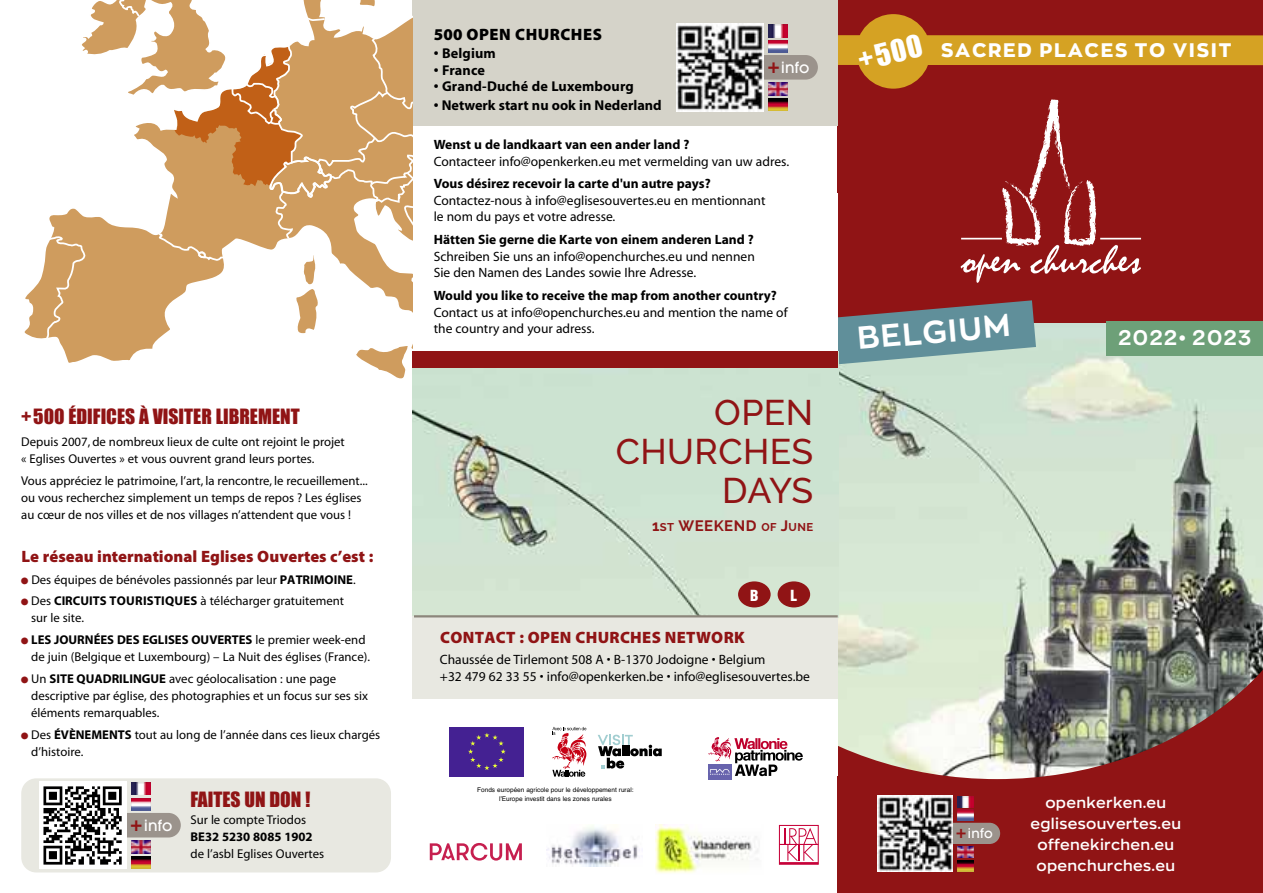
<style>
.page{position:relative;width:1263px;height:893px;background:#fff}
.page>*{position:absolute;margin:0;border:0;box-sizing:border-box;transform-origin:0 0}
.t1{font:500 35.55px/39px "Raleway";letter-spacing:.01em;color:#901415;text-align:right}
.t2{font:700 31.5px "Zona Pro";color:#fff}
.t3{font:28.5px "Impact";color:#fff}
.t4{font:700 21px "Zona Pro";letter-spacing:.075em;color:#fff}
.t5{font:19.5px "Impact";color:#901415}
.t6{font:800 19.5px "Zona Pro";letter-spacing:.095em;color:#fff}
.t7{font:900 16.5px "Myriad Pro";color:#901415}
.t8{font:900 16.5px "Myriad Pro";letter-spacing:.02em;color:#901415}
.t9{font:900 16.5px "Myriad Pro";letter-spacing:.03em;color:#000}
.t10{font:500 15.3px "Avant Garde";letter-spacing:.015em;color:#fff}
.t11{font:600 15px/21px "Zona Pro";letter-spacing:.02em;color:#fff;text-align:center}
.t12{font:700 15px "Raleway";letter-spacing:.03em;color:#901415}
.t13{font:900 condensed 15px "Helvetica";color:#fff}
.t14{font:700 14.25px "Myriad";letter-spacing:.005em;color:#000}
.t15{font:13.5px/16.5px "Myriad";color:#000}
.t16{font:500 13.35px "ITC Avant Garde Std";color:#fff}
.t17{font:12.75px/17.2px "Myriad Pro";color:#000}
.t18{font:12.75px/17.2px "Myriad";color:#000}
.t19{font:6.45px/9px "Helvetica+T42";color:#000;text-align:center}
.s1{color:#901415}
.s2{font-weight:700}
.s3{font-size:20.85px;color:#901415}
.s4{font-size:11.25px}
.s5{font-size:18px;color:#901415}
</style>
<div class="page">
<div style="left:838px;top:0;width:425px;height:893px;background:#901415"></div>
<div style="left:934px;top:823px;width:66px;height:21px;background:#9b938c;border-radius:11px"></div>
<img style="left:878px;top:796px;width:75px;height:75px">
<img style="left:957px;top:796px;width:17px;height:11px">
<img style="left:957px;top:847px;width:17px;height:11px">
<img style="left:957px;top:810px;width:17px;height:11px">
<img style="left:957px;top:860px;width:17px;height:11px">
<img style="left:667px;top:322px;width:596px;height:457px">
<svg style="left:960px;top:100px;width:181px;height:183px"></svg>
<div style="left:838px;top:35px;width:425px;height:30px;background:#d5a223"></div>
<div style="left:1107px;top:321px;width:156px;height:35px;background:#6da078"></div>
<svg style="left:838px;top:300px;width:198px;height:65px;background:#76898f"></svg>
<div style="left:638px;top:193px;width:200px;height:373px;background:#fff"></div>
<div style="left:412px;top:0;width:426px;height:126px;background:#d5d3c9"></div>
<div style="left:741px;top:55px;width:77px;height:25px;background:#9b938c;border-radius:12px"></div>
<img style="left:676px;top:24px;width:87px;height:87px">
<img style="left:768px;top:24px;width:19px;height:13px">
<img style="left:768px;top:83px;width:19px;height:12px">
<img style="left:768px;top:40px;width:19px;height:13px">
<img style="left:768px;top:98px;width:19px;height:13px">
<svg style="left:24px;top:267px;width:20px;height:72px"></svg>
<svg style="left:44px;top:1px;width:369px;height:378px"></svg>
<div style="left:856px;top:14px;width:75px;height:75px;background:#d5a223;border-radius:50%"></div>
<div style="left:21px;top:778px;width:370px;height:94px;background:#e8e8e1;border-radius:15px"></div>
<img style="left:412px;top:367px;width:426px;height:249px">
<div style="left:412px;top:351px;width:426px;height:16px;background:#901415"></div>
<div style="left:738px;top:581px;width:33px;height:26px;background:#901415;border-radius:50%"></div>
<div style="left:778px;top:581px;width:32px;height:26px;background:#901415;border-radius:50%"></div>
<div style="left:689px;top:639px;width:149px;height:136px;background:#fff"></div>
<div style="left:448px;top:725px;width:78px;height:53px;background:linear-gradient(to bottom,#fff,#fff)"></div>
<div style="left:450px;top:727px;width:74px;height:49px;background:#442192"></div>
<svg style="left:468px;top:733px;width:38px;height:37px"></svg>
<svg style="left:552px;top:727px;width:34px;height:50px"></svg>
<svg style="left:598px;top:735px;width:64px;height:33px"></svg>
<svg style="left:778px;top:824px;width:41px;height:41px"></svg>
<svg style="left:784px;top:828px;width:33px;height:33px"></svg>
<hr style="left:779px;top:844px;width:39px;height:1px;background:#c60038">
<div style="left:779px;top:825px;width:40px;height:40px;border:1px solid #c60038"></div>
<hr style="left:779px;top:862px;width:39px;height:2px;background:#c60038">
<div style="left:708px;top:764px;width:23px;height:16px;background:#6763ad"></div>
<svg style="left:708px;top:737px;width:95px;height:39px"></svg>
<div style="left:412px;top:616px;width:426px;height:82px;background:#e8e8e1"></div>
<svg style="left:430px;top:843px;width:92px;height:18px"></svg>
<img style="left:547px;top:826px;width:91px;height:41px">
<div style="left:104px;top:813px;width:77px;height:24px;background:#9b938c;border-radius:12px"></div>
<div style="left:39px;top:782px;width:87px;height:87px;background:#fff"></div>
<svg style="left:43px;top:786px;width:79px;height:79px"></svg>
<img style="left:131px;top:782px;width:19px;height:13px">
<img style="left:131px;top:840px;width:19px;height:13px">
<img style="left:131px;top:798px;width:19px;height:13px">
<img style="left:131px;top:856px;width:19px;height:13px">
<hr style="left:414px;top:615px;width:424px;height:2px;background:#8c867b">
<img style="left:116px;top:0;width:259px;height:1px">
<img style="left:655px;top:824px;width:103px;height:49px">
<p class="t5" style="left:21px;top:410px;width:280px">+500 ÉDIFICES À VISITER LIBREMENT</p>
<p class="t18" style="left:21px;top:434px;width:325px">Depuis 2007, de nombreux lieux de culte ont rejoint le projet « Eglises Ouvertes » et vous ouvrent grand leurs portes.</p>
<p class="t18" style="left:21px;top:473px;width:348px">Vous appréciez le patrimoine, l’art, la rencontre, le recueillement... ou vous recherchez simplement un temps de repos ? Les églises au cœur de nos villes et de nos villages n’attendent que vous !</p>
<p class="t7" style="left:21px;top:550px;width:353px">Le réseau international Eglises Ouvertes c’est :</p>
<p class="t17" style="left:21px;top:572px;width:336px"><span class="s1">●</span> Des équipes de bénévoles passionnés par leur <span class="s2">PATRIMOINE</span>.</p>
<p class="t17" style="left:31px;top:593px;width:314px;text-indent:-10px"><span class="s1">●</span> Des <span class="s2">CIRCUITS TOURISTIQUES</span> à télécharger gratuitement sur le site.</p>
<p class="t17" style="left:31px;top:632px;width:340px;text-indent:-10px"><span class="s1">●</span> <span class="s2">LES JOURNÉES DES EGLISES OUVERTES</span> le premier week-end de juin (Belgique et Luxembourg) – La Nuit des églises (France).</p>
<p class="t17" style="left:31px;top:671px;width:338px;text-indent:-10px"><span class="s1">●</span> Un <span class="s2">SITE QUADRILINGUE</span> avec géolocalisation : une page descriptive par église, des photographies et un focus sur ses six éléments remarquables.</p>
<p class="t17" style="left:31px;top:727px;width:351px;text-indent:-10px"><span class="s1">●</span> Des <span class="s2">ÉVÈNEMENTS</span> tout au long de l’année dans ces lieux chargés d’histoire.</p>
<p class="t10" style="left:130px;top:819px;width:44px"><span class="s3">+</span>info</p>
<p class="t5" style="left:191px;top:793px;width:121px">FAITES UN DON !</p>
<p class="t18" style="left:191px;top:812px;width:135px">Sur le compte Triodos<br><span class="s2">BE32 5230 8085 1902 </span>de l’asbl Eglises Ouvertes</p>
<p class="t9" style="left:434px;top:28px;width:170px">500 OPEN CHURCHES</p>
<p class="t14" style="left:434px;top:48px;width:64px">• Belgium</p>
<p class="t14" style="left:434px;top:65px;width:53px">• France</p>
<p class="t14" style="left:434px;top:81px;width:202px">• Grand-Duché de Luxembourg</p>
<p class="t14" style="left:434px;top:100px;width:229px">• Netwerk start nu ook in Nederland</p>
<p class="t10" style="left:767px;top:61px;width:44px"><span class="s3">+</span>info</p>
<p class="t15" style="left:434px;top:137px;width:357px"><span class="s2">Wenst u de landkaart van een ander land ?<br></span>Contacteer info@openkerken.eu met vermelding van uw adres.</p>
<p class="t15" style="left:434px;top:177px;width:333px"><span class="s2">Vous désirez recevoir la carte d'un autre pays?<br></span>Contactez-nous à info@eglisesouvertes.eu en mentionnant le nom du pays et votre adresse.</p>
<p class="t15" style="left:434px;top:233px;width:323px;text-align:justify"><span class="s2">Hätten Sie gerne die Karte von einem anderen Land ?<br></span>Schreiben Sie uns an info@openchurches.eu und nennen Sie den Namen des Landes sowie Ihre Adresse.</p>
<p class="t15" style="left:434px;top:288px;width:355px"><span class="s2">Would you like to receive the map from another country?<br></span>Contact us at info@openchurches.eu and mention the name of the country and your adress.</p>
<p class="t1" style="left:616px;top:397px;width:199px">OPEN<br>CHURCHES<br>DAYS</p>
<p class="t12" style="left:652px;top:517px;width:163px">1<span class="s4">ST</span> WEEKEND <span class="s4">OF</span> J<span class="s4">UNE</span></p>
<p class="t13" style="left:750px;top:590px;width:10px">B</p>
<p class="t13" style="left:790px;top:590px;width:8px">L</p>
<p class="t8" style="left:440px;top:631px;width:306px">CONTACT : OPEN CHURCHES NETWORK</p>
<p class="t15" style="left:440px;top:652px;width:371px">Chaussée de Tirlemont 508 A • B-1370 Jodoigne • Belgium<br>+32 479 62 33 55 • info@openkerken.be • info@eglisesouvertes.be</p>
<p class="t19" style="left:477px;top:786px;width:158px">Fonds européen agricole pour le développement rural: l’Europe investit dans les zones rurales</p>
<p class="t3" style="left:856px;top:52px;width:66px;rotate:-14deg">+500</p>
<p class="t6" style="left:941px;top:43px;width:292px">SACRED PLACES TO VISIT</p>
<p class="t2" style="left:856px;top:318px;width:155px;rotate:-5deg">BELGIUM</p>
<p class="t4" style="left:1118px;top:324px;width:134px">2022• 2023</p>
<p class="t16" style="left:956px;top:826px;width:38px"><span class="s5">+</span>info</p>
<p class="t11" style="left:1030px;top:792px;width:152px">openkerken.eu eglisesouvertes.eu offenekirchen.eu openchurches.eu</p>
</div>
